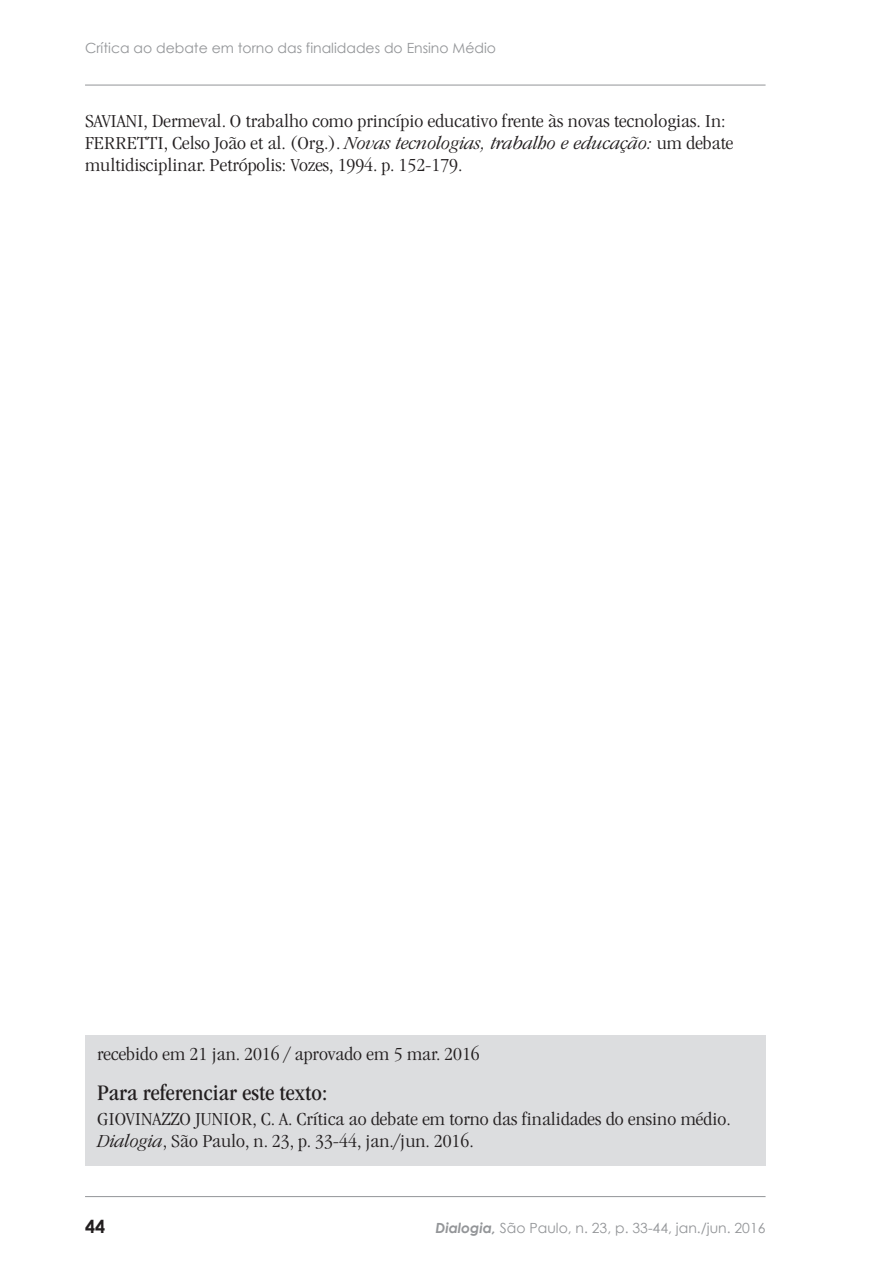
<style>
.page{position:relative;width:879px;height:1276px;background:#fff}
.page>*{position:absolute;margin:0;border:0;box-sizing:border-box;transform-origin:0 0}
.t1{font:condensed 23px "ITC Garamond Std";color:#231f20;scale:1.1 1}
.t2{font:300 condensed 19px/22px "ITC Garamond Std";color:#231f20;scale:1.2 1}
.t3{font:700 18px "Century Gothic";color:#231f20}
.t4{font:14px "Century Gothic";color:#939598}
.s1{font-style:italic}
.s2{font-weight:700;font-style:italic}
</style>
<div class="page">
<hr style="left:85px;top:85px;width:680px;height:1px;background:#939598">
<hr style="left:85px;top:1196px;width:680px;height:1px;background:#939598">
<div style="left:85px;top:1035px;width:680px;height:130px;background:#dcdddf"></div>
<p class="t4" style="left:85px;top:38px;width:412px">Crítica ao debate em torno das finalidades do Ensino Médio</p>
<p class="t2" style="left:85px;top:110px;width:542px">SAVIANI, Dermeval. O trabalho como princípio educativo frente às novas tecnologias. In:<br>FERRETTI, Celso João et al. (Org.). <span class="s1">Novas tecnologias, trabalho e educação:</span> um debate multidisciplinar. Petrópolis: Vozes, 1994. p. 152-179.</p>
<p class="t2" style="left:97px;top:1043px;width:320px">recebido em 21 jan. 2016 / aprovado em 5 mar. 2016</p>
<p class="t1" style="left:97px;top:1080px;width:211px">Para referenciar este texto:</p>
<p class="t2" style="left:97px;top:1108px;width:529px">GIOVINAZZO JUNIOR, C. A. Crítica ao debate em torno das finalidades do ensino médio.<br><span class="s1">Dialogia</span>, São Paulo, n. 23, p. 33-44, jan./jun. 2016.</p>
<p class="t3" style="left:85px;top:1212px;width:22px">44</p>
<p class="t4" style="left:435px;top:1218px;width:331px"><span class="s2">Dialogia,</span> São Paulo, n. 23, p. 33-44, jan./jun. 2016</p>
<p class="t4" style="left:632px;top:1218px;width:37px">45 58</p>
</div>
